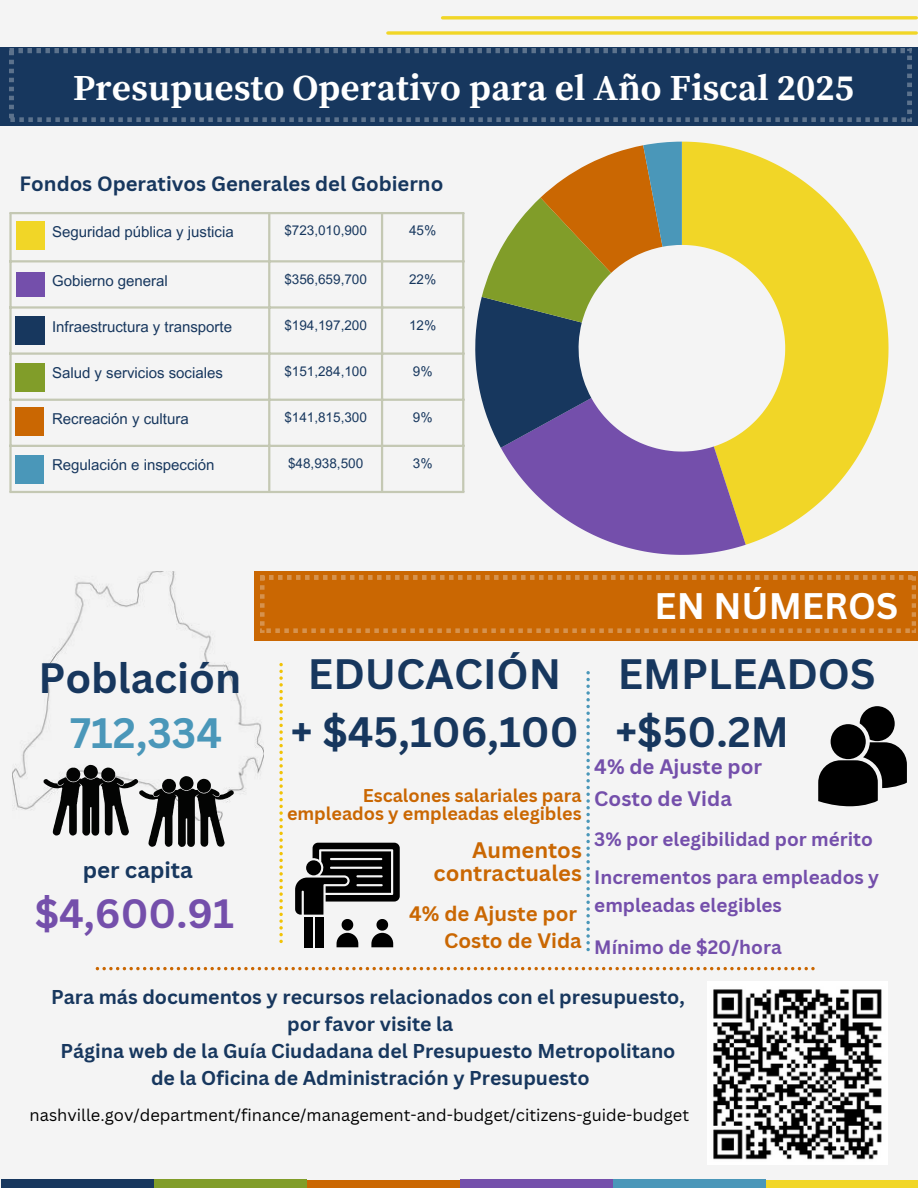
<style>
.page{position:relative;width:918px;height:1188px;background:#f4f4f4}
.page>*{position:absolute;margin:0;border:0;box-sizing:border-box;transform-origin:0 0}
.t1{font:700 41.4px "Canva Sans";color:#17375e}
.t2{font:700 41.4px "Canva Sans";color:#4a97b9}
.t3{font:700 39.9px "Canva Sans";color:#744fab}
.t4{font:700 36.6px "Source Serif Pro";color:#fff}
.t5{font:700 36px "Canva Sans";color:#fff}
.t6{font:700 22.35px "Canva Sans";color:#17375e}
.t7{font:700 21.9px/22.5px "Canva Sans";color:#ca6702;text-align:right}
.t8{font:700 20.4px/31.5px "Canva Sans";color:#744fab}
.t9{font:700 20.4px/27px "Canva Sans";color:#ca6702;text-align:right}
.t10{font:700 20.25px "Canva Sans";color:#17375e}
.t11{font:700 19.5px/27px "Canva Sans";color:#17375e;text-align:center}
.t12{font:700 18.9px/28.2px "Canva Sans";color:#744fab}
.t13{font:700 18px/18px "Canva Sans";color:#ca6702;text-align:right}
.t14{font:16.5px "Canva Sans";color:#000}
.t15{font:15px "Arial MT Pro";color:#17375e}
.t16{font:13.5px "Arial MT Pro";color:#17375e}
</style>
<div class="page">
<svg style="left:746px;top:151px;width:143px;height:394px;fill:#f1d627"></svg>
<svg style="left:475px;top:142px;width:271px;height:413px"></svg>
<hr style="left:9px;top:214px;width:3px;height:277px;background:#c4c8b3">
<hr style="left:268px;top:214px;width:2px;height:277px;background:#c4c8b3">
<hr style="left:381px;top:214px;width:2px;height:277px;background:#c4c8b3">
<hr style="left:462px;top:214px;width:2px;height:277px;background:#c4c8b3">
<hr style="left:9px;top:212px;width:455px;height:2px;background:#c4c8b3">
<hr style="left:9px;top:260px;width:455px;height:2px;background:#c4c8b3">
<hr style="left:9px;top:306px;width:455px;height:3px;background:#c4c8b3">
<hr style="left:9px;top:352px;width:455px;height:3px;background:#c4c8b3">
<hr style="left:9px;top:399px;width:455px;height:2px;background:#c4c8b3">
<hr style="left:9px;top:445px;width:455px;height:2px;background:#c4c8b3">
<hr style="left:9px;top:491px;width:455px;height:2px;background:#c4c8b3">
<div style="left:16px;top:221px;width:29px;height:28px;background:#f1d627"></div>
<div style="left:16px;top:273px;width:29px;height:24px;background:#744fab"></div>
<div style="left:16px;top:316px;width:29px;height:28px;background:#17375e"></div>
<div style="left:16px;top:364px;width:29px;height:28px;background:#819d29"></div>
<div style="left:15px;top:407px;width:29px;height:28px;background:#ca6702"></div>
<div style="left:15px;top:455px;width:29px;height:29px;background:#4a97b9"></div>
<svg style="left:96px;top:967px;width:719px;height:3px"></svg>
<svg style="left:295px;top:843px;width:105px;height:104px"></svg>
<svg style="left:818px;top:706px;width:89px;height:100px"></svg>
<svg style="left:586px;top:671px;width:4px;height:280px"></svg>
<img style="left:12px;top:572px;width:251px;height:238px">
<svg style="left:44px;top:765px;width:190px;height:82px"></svg>
<svg style="left:279px;top:663px;width:4px;height:280px"></svg>
<img style="left:707px;top:982px;width:180px;height:183px">
<div style="left:0;top:47px;width:918px;height:78px;background:#17375e"></div>
<svg style="left:9px;top:49px;width:903px;height:73px"></svg>
<svg style="left:388px;top:31px;width:528px;height:4px"></svg>
<svg style="left:443px;top:16px;width:473px;height:4px"></svg>
<div style="left:254px;top:572px;width:664px;height:69px;background:#ca6702"></div>
<svg style="left:260px;top:575px;width:656px;height:58px"></svg>
<div style="left:1px;top:1179px;width:152px;height:9px;background:#17375e"></div>
<div style="left:154px;top:1179px;width:152px;height:9px;background:#819d29"></div>
<div style="left:461px;top:1179px;width:152px;height:9px;background:#744fab"></div>
<div style="left:614px;top:1179px;width:152px;height:9px;background:#4a97b9"></div>
<div style="left:767px;top:1180px;width:151px;height:8px;background:#f1d627"></div>
<div style="left:308px;top:1180px;width:152px;height:8px;background:#ca6702"></div>
<h5 class="t4" style="left:73px;top:66px;width:783px">Presupuesto Operativo para el Año Fiscal 2025</h5>
<p class="t10" style="left:20px;top:170px;width:425px">Fondos Operativos Generales del Gobierno</p>
<h4 class="t15" style="left:52px;top:227px;width:183px">Seguridad pública y justicia</h4>
<h5 class="t16" style="left:284px;top:226px;width:84px">$723,010,900</h5>
<p class="t16" style="left:409px;top:226px;width:29px">45%</p>
<p class="t15" style="left:52px;top:275px;width:117px">Gobierno general</p>
<p class="t16" style="left:284px;top:274px;width:84px">$356,659,700</p>
<p class="t16" style="left:409px;top:274px;width:29px">22%</p>
<p class="t15" style="left:52px;top:321px;width:182px">Infraestructura y transporte</p>
<p class="t16" style="left:284px;top:320px;width:84px">$194,197,200</p>
<p class="t16" style="left:409px;top:320px;width:29px">12%</p>
<p class="t15" style="left:52px;top:367px;width:172px">Salud y servicios sociales</p>
<p class="t16" style="left:284px;top:366px;width:84px">$151,284,100</p>
<p class="t16" style="left:413px;top:366px;width:21px">9%</p>
<p class="t15" style="left:52px;top:413px;width:138px">Recreación y cultura</p>
<p class="t16" style="left:284px;top:412px;width:84px">$141,815,300</p>
<p class="t16" style="left:413px;top:412px;width:21px">9%</p>
<p class="t15" style="left:52px;top:459px;width:164px">Regulación e inspección</p>
<p class="t16" style="left:288px;top:458px;width:77px">$48,938,500</p>
<p class="t16" style="left:413px;top:458px;width:21px">3%</p>
<h2 class="t1" style="left:38px;top:649px;width:204px">Población</h2>
<h2 class="t2" style="left:70px;top:704px;width:154px">712,334</h2>
<h3 class="t6" style="left:83px;top:854px;width:112px">per capita</h3>
<h1 class="t3" style="left:35px;top:885px;width:201px">$4,600.91</h1>
<h1 class="t1" style="left:308px;top:645px;width:255px">EDUCACIÓN</h1>
<p class="t1" style="left:291px;top:703px;width:289px">+ $45,106,100</p>
<p class="t13" style="left:287px;top:786px;width:296px">Escalones salariales para empleados y empleadas elegibles</p>
<p class="t7" style="left:434px;top:838px;width:150px">Aumentos contractuales</p>
<h6 class="t9" style="left:409px;top:900px;width:174px">4% de Ajuste por<br>Costo de Vida</h6>
<p class="t5" style="left:655px;top:580px;width:245px">EN NÚMEROS</p>
<h6 class="t1" style="left:618px;top:645px;width:259px">EMPLEADOS</h6>
<h6 class="t1" style="left:615px;top:702px;width:175px">+$50.2M</h6>
<h2 class="t8" style="left:594px;top:750px;width:169px">4% de Ajuste por<br>Costo de Vida</h2>
<h1 class="t12" style="left:594px;top:825px;width:280px">3% por elegibilidad por mérito</h1>
<h5 class="t12" style="left:594px;top:863px;width:286px">Incrementos para empleados y empleadas elegibles</h5>
<h6 class="t12" style="left:594px;top:933px;width:189px">Mínimo de $20/hora</h6>
<h5 class="t11" style="left:51px;top:983px;width:635px">Para más documentos y recursos relacionados con el presupuesto, por favor visite la<br>Página web de la Guía Ciudadana del Presupuesto Metropolitano de la Oficina de Administración y Presupuesto</h5>
<h5 class="t14" style="left:30px;top:1103px;width:661px">nashville.gov/department/finance/management-and-budget/citizens-guide-budget</h5>
</div>
